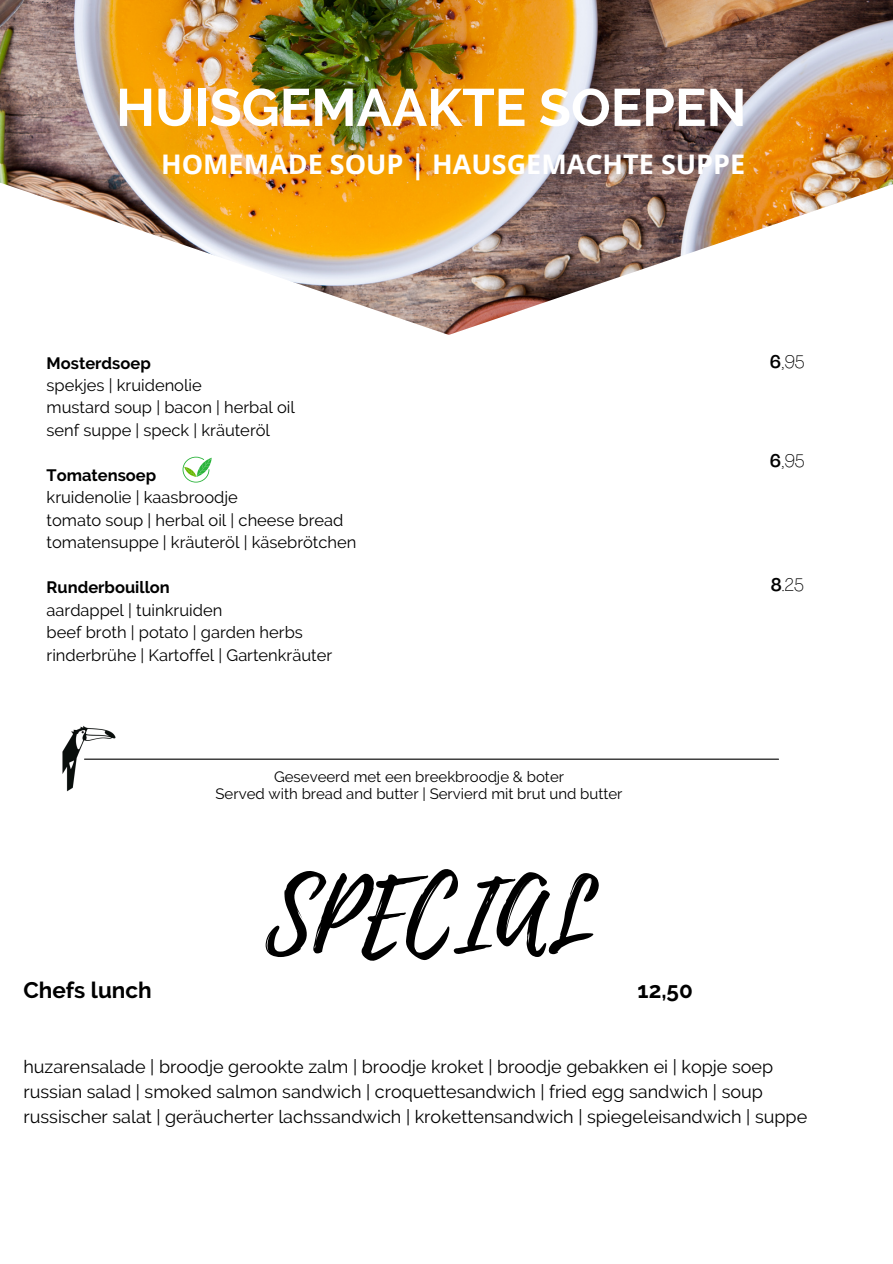
<style>
.page{position:relative;width:893px;height:1264px;background:#fff}
.page>*{position:absolute;margin:0;border:0;box-sizing:border-box;transform-origin:0 0}
.t1{font:95.55px "Playlist Script";color:#000}
.t2{font:700 52.5px "Raleway";color:#fff}
.t3{font:700 27px "Open Sans";color:#fff}
.t4{font:700 22.5px "Raleway";color:#000}
.t5{font:18px/24.8px "Raleway";color:#000}
.t6{font:100 18px "Agrandir";color:#000}
.t7{font:16.5px/22.5px "Raleway";color:#000}
.t8{font:700 16.5px "Raleway";color:#000}
.t9{font:15px/17.2px "Raleway";color:#000;text-align:center}
.s1{font-weight:500}
</style>
<div class="page">
<svg style="left:182px;top:456px;width:30px;height:26px"></svg>
<img style="left:0;top:0;width:892px;height:335px">
<hr style="left:84px;top:758px;width:694px;height:1px;background:#000">
<img style="left:62px;top:725px;width:74px;height:67px">
<h2 class="t2" style="left:116px;top:77px;width:632px">HUISGEMAAKTE SOEPEN</h2>
<h3 class="t3" style="left:161px;top:145px;width:585px">HOMEMADE SOUP | HAUSGEMACHTE SUPPE</h3>
<p class="t8" style="left:47px;top:353px;width:106px">Mosterdsoep</p>
<p class="t7" style="left:47px;top:374px;width:250px">spekjes | kruidenolie<br>mustard soup | bacon | herbal oil senf suppe | speck | kräuteröl</p>
<p class="t8" style="left:47px;top:465px;width:111px">Tomatensoep</p>
<p class="t7" style="left:47px;top:486px;width:311px">kruidenolie | kaasbroodje<br>tomato soup | herbal oil | cheese bread tomatensuppe | kräuteröl | käsebrötchen</p>
<p class="t8" style="left:47px;top:578px;width:125px">Runderbouillon</p>
<p class="t7" style="left:47px;top:599px;width:287px">aardappel | tuinkruiden<br>beef broth | potato | garden herbs rinderbrühe | Kartoffel | Gartenkräuter</p>
<p class="t9" style="left:215px;top:767px;width:408px">Geseveerd met een breekbroodje &amp; boter<br>Served with bread and butter | Servierd mit brut und butter</p>
<h1 class="t1" style="left:265px;top:848px;width:330px">SPECIAL</h1>
<h3 class="t4" style="left:23px;top:976px;width:130px">Chefs lunch</h3>
<h3 class="t4" style="left:637px;top:976px;width:57px">12,50</h3>
<p class="t6" style="left:769px;top:355px;width:36px"><span class="s1">6</span>,95</p>
<p class="t6" style="left:769px;top:454px;width:36px"><span class="s1">6</span>,95</p>
<p class="t6" style="left:770px;top:577px;width:35px"><span class="s1">8</span>.25</p>
<p class="t5" style="left:23px;top:1054px;width:785px">huzarensalade | broodje gerookte zalm | broodje kroket | broodje gebakken ei | kopje soep russian salad | smoked salmon sandwich | croquettesandwich | fried egg sandwich | soup russischer salat | geräucherter lachssandwich | krokettensandwich | spiegeleisandwich | suppe</p>
</div>
